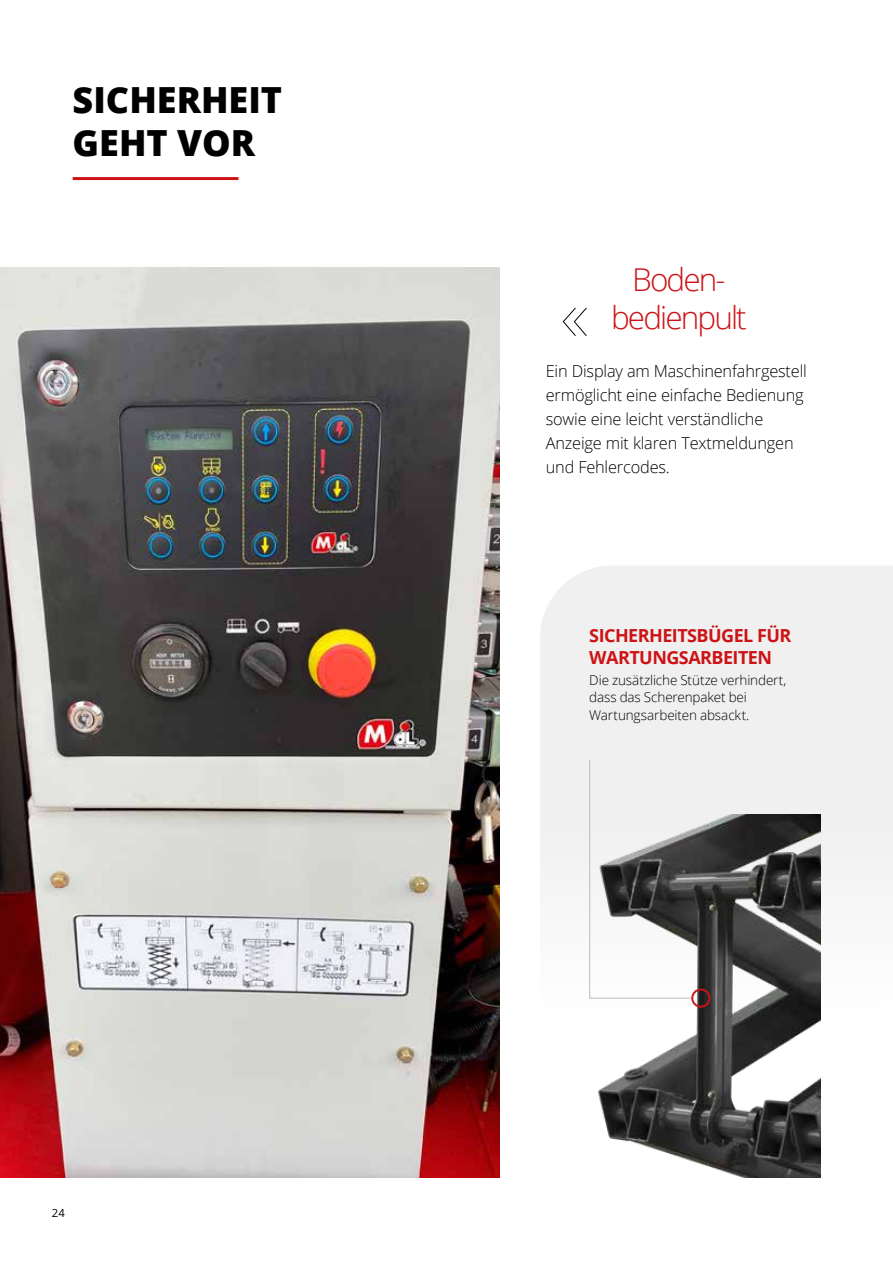
<style>
.page{position:relative;width:893px;height:1263px;background:#fff}
.page>*{position:absolute;margin:0;border:0;box-sizing:border-box;transform-origin:0 0}
.t1{font:800 36px/43.2px "Open Sans";color:#000}
.t2{font:300 31.5px/37.8px "Open Sans";letter-spacing:-.06em;color:#cd1316;text-align:center}
.t3{font:700 18px/21.6px "Open Sans";letter-spacing:-.03em;color:#cd1316}
.t4{font:300 16.5px/24px "Open Sans";letter-spacing:-.01em;color:#000}
.t5{font:300 13.5px/17.2px "Open Sans";letter-spacing:-.01em;color:#000}
.t6{font:11.25px "Open Sans";color:#000}
</style>
<div class="page">
<div style="left:540px;top:566px;width:353px;height:316px;background:#f0f0f0"></div>
<img style="left:557px;top:814px;width:264px;height:363px">
<hr style="left:73px;top:177px;width:165px;height:3px;background:#cd1316">
<img style="left:0;top:267px;width:500px;height:911px">
<svg style="left:563px;top:307px;width:24px;height:29px"></svg>
<svg style="left:589px;top:759px;width:103px;height:240px"></svg>
<div style="left:691px;top:988px;width:19px;height:20px;border:2px solid #cd1316;border-radius:50%"></div>
<h1 class="t1" style="left:73px;top:76px;width:211px">SICHERHEIT<br>GEHT VOR</h1>
<p class="t6" style="left:52px;top:1205px;width:15px">24</p>
<h2 class="t2" style="left:611px;top:260px;width:137px">Boden&shy;bedienpult</h2>
<p class="t4" style="left:546px;top:359px;width:263px">Ein Display am Maschinenfahrgestell ermöglicht eine einfache Bedienung sowie eine leicht verständliche<br>Anzeige mit klaren Textmeldungen und Fehlercodes.</p>
<p class="t3" style="left:589px;top:624px;width:203px">SICHERHEITSBÜGEL FÜR<br>WARTUNGSARBEITEN</p>
<p class="t5" style="left:589px;top:671px;width:199px">Die zusätzliche Stütze verhindert, dass das Scherenpaket bei<br>Wartungsarbeiten absackt.</p>
</div>
